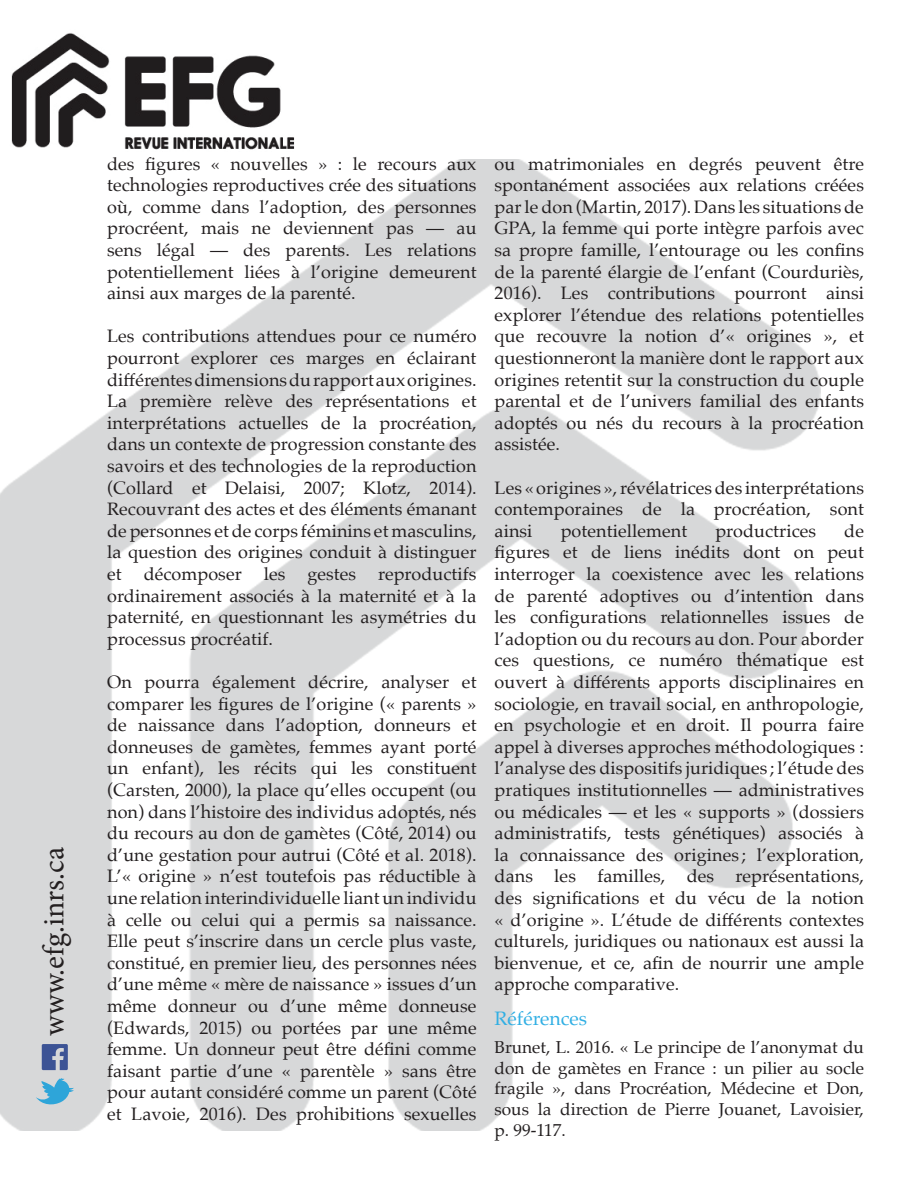
<style>
.page{position:relative;width:918px;height:1188px;background:#fff}
.page>*{position:absolute;margin:0;border:0;box-sizing:border-box;transform-origin:0 0}
.t1{font:30px "Minion Pro";color:#231f20}
.t2{font:19.5px "Palatino";color:#31afe4}
.t3{font:18px/21.6px "Palatino";letter-spacing:.005em;color:#231f20;text-align:justify}
.t4{font:17.25px/20.7px "Palatino";color:#231f20;text-align:justify}
</style>
<div class="page">
<img style="left:0;top:159px;width:821px;height:971px">
<svg style="left:36px;top:1078px;width:38px;height:28px"></svg>
<svg style="left:42px;top:1044px;width:26px;height:26px"></svg>
<img style="left:11px;top:33px;width:284px;height:117px">
<h1 class="t1" style="left:34px;top:1036px;width:190px;rotate:-90deg">www.efg.inrs.ca</h1>
<p class="t3" style="left:107px;top:153px;width:371px">des figures « nouvelles » : le recours aux technologies reproductives crée des situations où, comme dans l’adoption, des personnes procréent, mais ne deviennent pas — au sens légal — des parents. Les relations potentiellement liées à l’origine demeurent ainsi aux marges de la parenté.</p>
<p class="t3" style="left:107px;top:325px;width:371px">Les contributions attendues pour ce numéro pourront explorer ces marges en éclairant différentes dimensions du rapport aux origines.<br>La première relève des représentations et interprétations actuelles de la procréation, dans un contexte de progression constante des savoirs et des technologies de la reproduction (Collard et Delaisi, 2007; Klotz, 2014).<br>Recouvrant des actes et des éléments émanant de personnes et de corps féminins et masculins, la question des origines conduit à distinguer et décomposer les gestes reproductifs ordinairement associés à la maternité et à la paternité, en questionnant les asymétries du processus procréatif.</p>
<p class="t3" style="left:107px;top:671px;width:371px">On pourra également décrire, analyser et comparer les figures de l’origine (« parents » de naissance dans l’adoption, donneurs et donneuses de gamètes, femmes ayant porté un enfant), les récits qui les constituent (Carsten, 2000), la place qu’elles occupent (ou non) dans l’histoire des individus adoptés, nés du recours au don de gamètes (Côté, 2014) ou d’une gestation pour autrui (Côté et al. 2018).<br>L’« origine » n’est toutefois pas réductible à une relation interindividuelle liant un individu à celle ou celui qui a permis sa naissance.<br>Elle peut s’inscrire dans un cercle plus vaste, constitué, en premier lieu, des personnes nées d’une même « mère de naissance » issues d’un même donneur ou d’une même donneuse (Edwards, 2015) ou portées par une même femme. Un donneur peut être défini comme faisant partie d’une « parentèle » sans être pour autant considéré comme un parent (Côté et Lavoie, 2016). Des prohibitions sexuelles</p>
<p class="t3" style="left:495px;top:153px;width:371px">ou matrimoniales en degrés peuvent être spontanément associées aux relations créées par le don (Martin, 2017). Dans les situations de GPA, la femme qui porte intègre parfois avec sa propre famille, l’entourage ou les confins de la parenté élargie de l’enfant (Courduriès, 2016). Les contributions pourront ainsi explorer l’étendue des relations potentielles que recouvre la notion d’« origines », et questionneront la manière dont le rapport aux origines retentit sur la construction du couple parental et de l’univers familial des enfants adoptés ou nés du recours à la procréation assistée.</p>
<p class="t3" style="left:495px;top:477px;width:371px">Les « origines », révélatrices des interprétations contemporaines de la procréation, sont ainsi</p>
<p class="t3" style="left:561px;top:520px;width:128px">potentiellement</p>
<p class="t3" style="left:715px;top:520px;width:102px">productrices</p>
<p class="t3" style="left:495px;top:520px;width:371px;text-indent:350px">de figures et de liens inédits dont on peut interroger la coexistence avec les relations de parenté adoptives ou d’intention dans les configurations relationnelles issues de l’adoption ou du recours au don. Pour aborder ces questions, ce numéro thématique est ouvert à différents apports disciplinaires en sociologie, en travail social, en anthropologie, en psychologie et en droit. Il pourra faire appel à diverses approches méthodologiques : l’analyse des dispositifs juridiques ; l’étude des pratiques institutionnelles — administratives ou médicales — et les « supports » (dossiers administratifs, tests génétiques) associés à la connaissance des origines ; l’exploration, dans les familles, des représentations, des significations et du vécu de la notion « d’origine ». L’étude de différents contextes culturels, juridiques ou nationaux est aussi la bienvenue, et ce, afin de nourrir une ample approche comparative.</p>
<p class="t2" style="left:495px;top:1002px;width:94px">Références</p>
<p class="t4" style="left:495px;top:1036px;width:371px">Brunet, L. 2016. « Le principe de l’anonymat du don de gamètes en France : un pilier au socle fragile », dans Procréation, Médecine et Don, sous la direction de Pierre Jouanet, Lavoisier, p. 99-117.</p>
</div>
